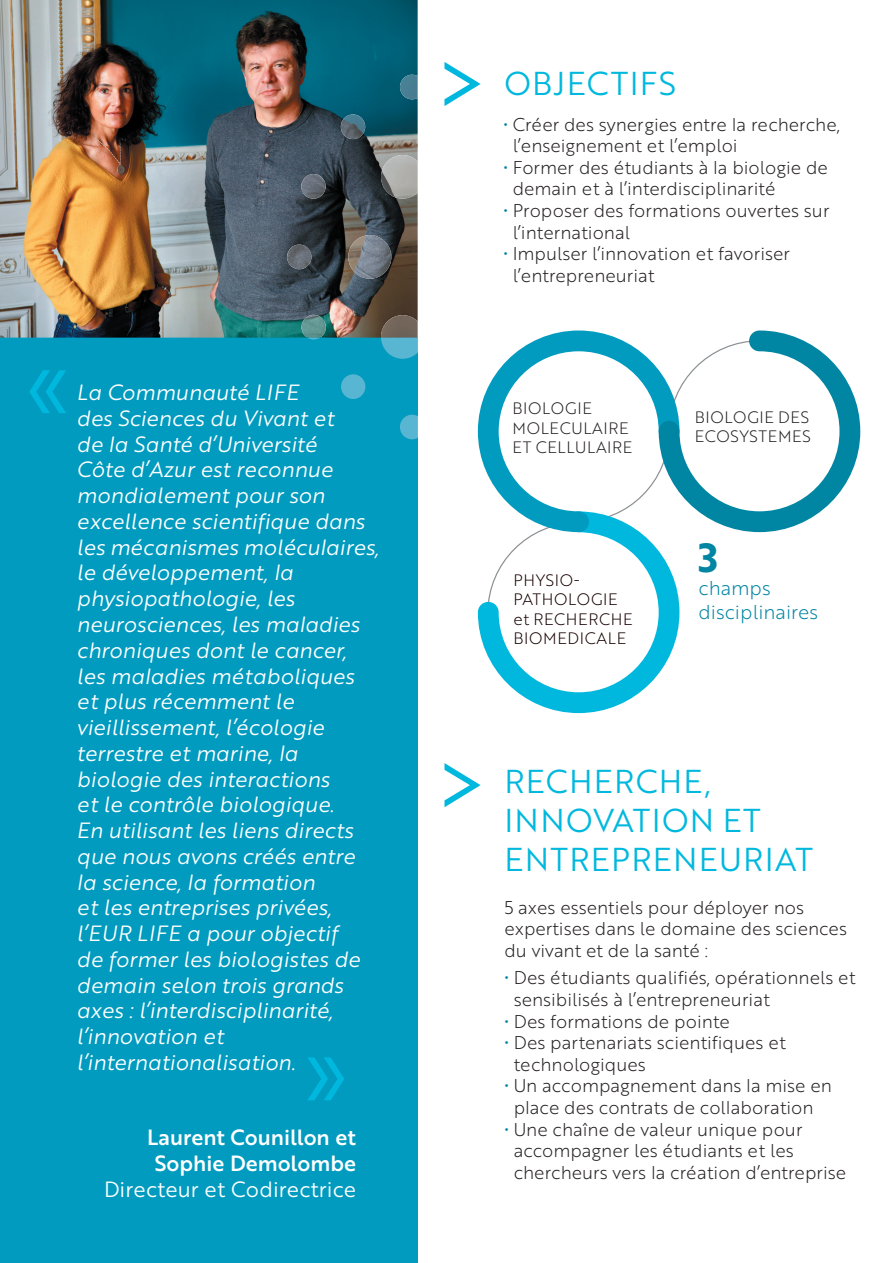
<style>
.page{position:relative;width:893px;height:1263px;background:#fff}
.page>*{position:absolute;margin:0;border:0;box-sizing:border-box;transform-origin:0 0}
.t1{font:85.8px "Brother 1816 Book";color:#00b8de}
.t2{font:39.45px "Brother 1816 Bold";color:#0085a3}
.t3{font:32.25px/38.7px "Brother 1816 Book";letter-spacing:.04em;color:#00b8de}
.t4{font:21.45px/25.8px "Brother 1816 Book Italic";color:#fff}
.t5{font:21.45px/25.8px "Brother 1816 Medium";color:#fff;text-align:center}
.t6{font:21.45px "Brother 1816 Book";color:#fff}
.t7{font:19.5px/23.4px "Brother 1816 Light";color:#0085a3}
.t8{font:18px/21.6px "Brother 1816 Light";color:#231f20}
.t9{font:16.05px/19.4px "Brother 1816 Light";letter-spacing:.04em;color:#231f20}
.t10{font:16.05px/19.4px "Brother 1816 Light";letter-spacing:.04em;color:#170000}
.s1{color:#0085a3}
</style>
<div class="page">
<div style="left:0;top:338px;width:418px;height:925px;background:#009bbf"></div>
<img style="left:0;top:0;width:418px;height:338px">
<img style="left:348px;top:235px;width:43px;height:44px;border-radius:22px">
<svg style="left:381px;top:338px;width:37px;height:21px"></svg>
<img style="left:381px;top:315px;width:37px;height:23px">
<img style="left:381px;top:155px;width:37px;height:44px">
<img style="left:287px;top:245px;width:24px;height:24px;border-radius:12px">
<svg style="left:341px;top:374px;width:24px;height:25px"></svg>
<img style="left:341px;top:114px;width:24px;height:25px">
<img style="left:301px;top:315px;width:25px;height:23px">
<img style="left:400px;top:75px;width:18px;height:24px">
<svg style="left:400px;top:415px;width:18px;height:24px"></svg>
<img style="left:300px;top:174px;width:27px;height:25px">
<svg style="left:478px;top:330px;width:382px;height:383px"></svg>
<h1 class="t1" style="left:24px;top:319px;width:47px">«</h1>
<p class="t4" style="left:77px;top:379px;width:304px">La Communauté LIFE<br>des Sciences du Vivant et<br>de la Santé d’Université<br>Côte d’Azur est reconnue mondialement pour son excellence scientifique dans les mécanismes moléculaires, le développement, la physiopathologie, les neurosciences, les maladies chroniques dont le cancer, les maladies métaboliques et plus récemment le vieillissement, l’écologie terrestre et marine, la biologie des interactions<br>et le contrôle biologique.<br>En utilisant les liens directs que nous avons créés entre la science, la formation<br>et les entreprises privées, l’EUR LIFE a pour objectif<br>de former les biologistes de demain selon trois grands axes : l’interdisciplinarité, l’innovation et l’internationalisation.</p>
<h1 class="t1" style="left:303px;top:1006px;width:47px">»</h1>
<p class="t5" style="left:147px;top:1124px;width:210px">Laurent Counillon et<br>Sophie Demolombe</p>
<p class="t6" style="left:104px;top:1173px;width:253px">Directeur et Codirectrice</p>
<h1 class="t1" style="left:436px;top:21px;width:51px">&gt;</h1>
<h3 class="t3" style="left:504px;top:63px;width:173px">OBJECTIFS</h3>
<p class="t8" style="left:513px;top:113px;width:329px;text-indent:-9px"><span class="s1">•</span> Créer des synergies entre la recherche, l’enseignement et l’emploi</p>
<p class="t8" style="left:513px;top:156px;width:317px;text-indent:-9px"><span class="s1">•</span> Former des étudiants à la biologie de demain et à l’interdisciplinarité</p>
<p class="t8" style="left:513px;top:199px;width:318px;text-indent:-9px"><span class="s1">•</span> Proposer des formations ouvertes sur l’international</p>
<p class="t8" style="left:513px;top:242px;width:279px;text-indent:-9px"><span class="s1">•</span> Impulser l’innovation et favoriser l’entrepreneuriat</p>
<p class="t9" style="left:513px;top:398px;width:121px">BIOLOGIE<br>MOLECULAIRE<br>ET CELLULAIRE</p>
<p class="t9" style="left:695px;top:407px;width:117px">BIOLOGIE DES<br>ECOSYSTEMES</p>
<p class="t10" style="left:513px;top:570px;width:121px">PHYSIO-<br>PATHOLOGIE et RECHERCHE<br>BIOMEDICALE</p>
<h2 class="t2" style="left:698px;top:528px;width:21px">3</h2>
<p class="t7" style="left:698px;top:576px;width:121px">champs disciplinaires</p>
<h1 class="t1" style="left:436px;top:722px;width:51px">&gt;</h1>
<h3 class="t3" style="left:504px;top:761px;width:310px">RECHERCHE,<br>INNOVATION ET<br>ENTREPRENEURIAT</h3>
<p class="t8" style="left:504px;top:895px;width:344px">5 axes essentiels pour déployer nos expertises dans le domaine des sciences du vivant et de la santé :</p>
<p class="t8" style="left:514px;top:966px;width:344px;text-indent:-9px"><span class="s1">•</span> Des étudiants qualifiés, opérationnels et sensibilisés à l’entrepreneuriat</p>
<p class="t8" style="left:504px;top:1009px;width:227px"><span class="s1">•</span> Des formations de pointe</p>
<p class="t8" style="left:514px;top:1031px;width:274px;text-indent:-9px"><span class="s1">•</span> Des partenariats scientifiques et technologiques</p>
<p class="t8" style="left:504px;top:1074px;width:329px;text-align:center"><span class="s1">•</span> Un accompagnement dans la mise en place des contrats de collaboration</p>
<p class="t8" style="left:514px;top:1117px;width:334px;text-indent:-9px"><span class="s1">•</span> Une chaîne de valeur unique pour accompagner les étudiants et les chercheurs vers la création d’entreprise</p>
</div>
